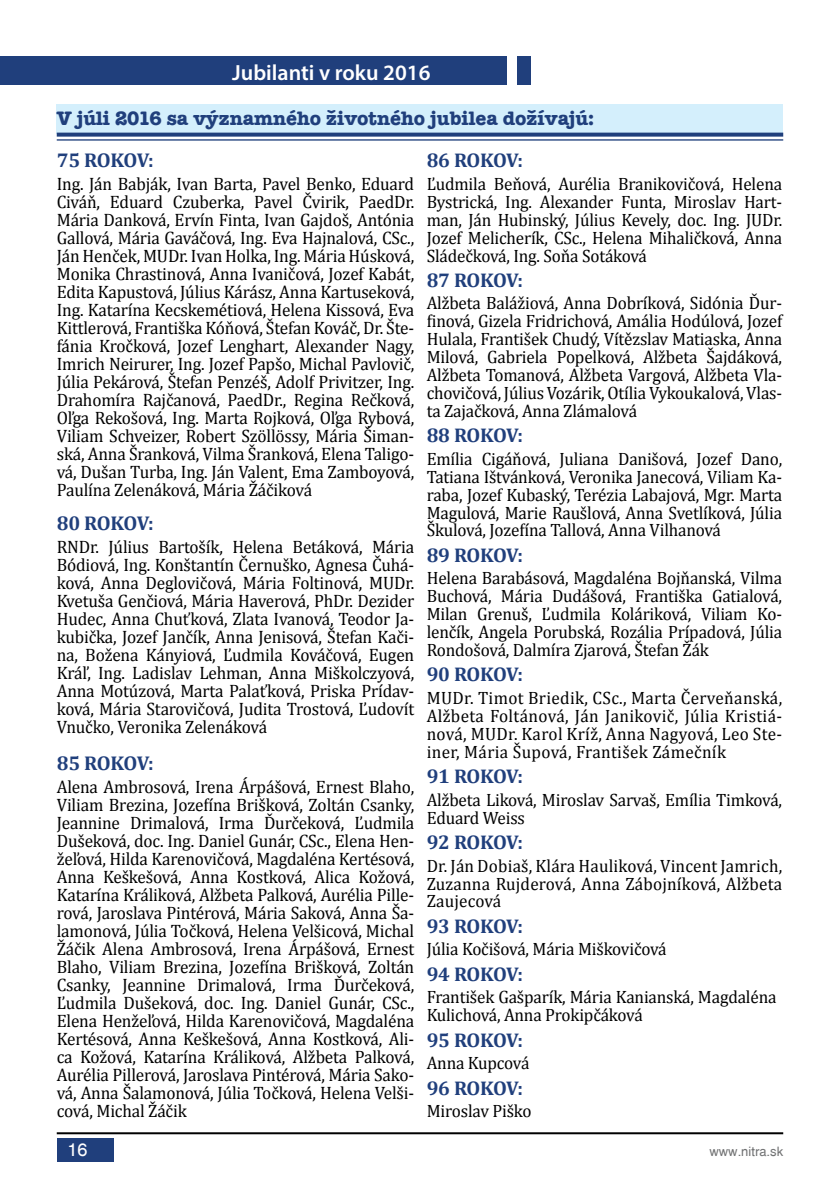
<style>
.page{position:relative;width:840px;height:1191px;background:#fff}
.page>*{position:absolute;margin:0;border:0;box-sizing:border-box;transform-origin:0 0}
.t1{font:600 22px "Myriad Pro";color:#fff}
.t2{font:700 20px "American Typ Itc D";color:#203f7c}
.t3{font:700 20px "Cambria";letter-spacing:-.035em;color:#203f7c}
.t4{font:700 19.8px "Cambria";letter-spacing:-.035em;color:#203f7c}
.t5{font:18px/18px "Cambria";letter-spacing:-.01em;color:#000;text-align:justify;scale:.96 1}
.t6{font:18px "Switzerland";color:#fff}
.t7{font:17.8px/17.8px "Cambria";letter-spacing:-.01em;color:#000;text-align:justify;scale:.96 1}
.t8{font:13px "Switzerland";color:#707172}
</style>
<div class="page">
<hr style="left:57px;top:1132px;width:725px;height:2px;background:#000">
<div style="left:57px;top:1138px;width:56px;height:23px;background:#203f7c"></div>
<div style="left:57px;top:104px;width:725px;height:29px;background:#d4effc"></div>
<div style="left:0;top:57px;width:506px;height:28px;background:#203f7c"></div>
<div style="left:516px;top:57px;width:14px;height:28px;background:#203f7c"></div>
<svg style="left:57px;top:133px;width:725px;height:4px;fill:#203f7c"></svg>
<hr style="left:57px;top:139px;width:725px;height:2px;background:#203f7c">
<p class="t1" style="left:232px;top:58px;width:200px">Jubilanti v roku 2016</p>
<p class="t2" style="left:57px;top:106px;width:538px">V júli 2016 sa významného životného jubilea dožívajú:</p>
<p class="t3" style="left:57px;top:146px;width:98px">75 ROKOV:</p>
<p class="t5" style="left:57px;top:175px;width:374px">Ing. Ján Babják, Ivan Barta, Pavel Benko, Eduard Civáň, Eduard Czuberka, Pavel Čvirik, PaedDr.<br>Mária Danková, Ervín Finta, Ivan Gajdoš, Antónia Gallová, Mária Gaváčová, Ing. Eva Hajnalová, CSc., Ján Henček, MUDr. Ivan Holka, Ing. Mária Húsková, Monika Chrastinová, Anna Ivaničová, Jozef Kabát, Edita Kapustová, Július Kárász, Anna Kartuseková, Ing. Katarína Kecskemétiová, Helena Kissová, Eva Kittlerová, Františka Kóňová, Štefan Kováč, Dr. Šte&shy;fánia Kročková, Jozef Lenghart, Alexander Nagy, Imrich Neirurer, Ing. Jozef Papšo, Michal Pavlovič, Júlia Pekárová, Štefan Penzéš, Adolf Privitzer, Ing.<br>Drahomíra Rajčanová, PaedDr., Regina Rečková, Oľga Rekošová, Ing. Marta Rojková, Oľga Rybová, Viliam Schveizer, Robert Szöllössy, Mária Šiman&shy;ská, Anna Šranková, Vilma Šranková, Elena Taligo&shy;vá, Dušan Turba, Ing. Ján Valent, Ema Zamboyová, Paulína Zelenáková, Mária Žáčiková</p>
<p class="t3" style="left:57px;top:509px;width:98px">80 ROKOV:</p>
<p class="t5" style="left:57px;top:537px;width:374px">RNDr. Július Bartošík, Helena Betáková, Mária Bódiová, Ing. Konštantín Černuško, Agnesa Čuhá&shy;ková, Anna Deglovičová, Mária Foltinová, MUDr.<br>Kvetuša Genčiová, Mária Haverová, PhDr. Dezider Hudec, Anna Chuťková, Zlata Ivanová, Teodor Ja&shy;kubička, Jozef Jančík, Anna Jenisová, Štefan Kači&shy;na, Božena Kányiová, Ľudmila Kováčová, Eugen Kráľ, Ing. Ladislav Lehman, Anna Miškolczyová, Anna Motúzová, Marta Palaťková, Priska Prídav&shy;ková, Mária Starovičová, Judita Trostová, Ľudovít Vnučko, Veronika Zelenáková</p>
<p class="t3" style="left:57px;top:749px;width:98px">85 ROKOV:</p>
<p class="t5" style="left:57px;top:778px;width:374px">Alena Ambrosová, Irena Árpášová, Ernest Blaho, Viliam Brezina, Jozefína Brišková, Zoltán Csanky, Jeannine Drimalová, Irma Ďurčeková, Ľudmila Dušeková, doc. Ing. Daniel Gunár, CSc., Elena Hen&shy;žeľová, Hilda Karenovičová, Magdaléna Kertésová, Anna Keškešová, Anna Kostková, Alica Kožová, Katarína Králiková, Alžbeta Palková, Aurélia Pille&shy;rová, Jaroslava Pintérová, Mária Saková, Anna Ša&shy;lamonová, Júlia Točková, Helena Velšicová, Michal Žáčik Alena Ambrosová, Irena Árpášová, Ernest Blaho, Viliam Brezina, Jozefína Brišková, Zoltán Csanky, Jeannine Drimalová, Irma Ďurčeková, Ľudmila Dušeková, doc. Ing. Daniel Gunár, CSc., Elena Henžeľová, Hilda Karenovičová, Magdaléna Kertésová, Anna Keškešová, Anna Kostková, Ali&shy;ca Kožová, Katarína Králiková, Alžbeta Palková, Aurélia Pillerová, Jaroslava Pintérová, Mária Sako&shy;vá, Anna Šalamonová, Júlia Točková, Helena Velši&shy;cová, Michal Žáčik</p>
<p class="t4" style="left:426px;top:147px;width:98px">86 ROKOV:</p>
<p class="t7" style="left:426px;top:175px;width:371px">Ľudmila Beňová, Aurélia Branikovičová, Helena Bystrická, Ing. Alexander Funta, Miroslav Hart&shy;man, Ján Hubinský, Július Kevely, doc. Ing. JUDr.<br>Jozef Melicherík, CSc., Helena Mihaličková, Anna Sládečková, Ing. Soňa Sotáková</p>
<p class="t4" style="left:426px;top:266px;width:98px">87 ROKOV:</p>
<p class="t7" style="left:426px;top:294px;width:371px">Alžbeta Balážiová, Anna Dobríková, Sidónia Ďur&shy;finová, Gizela Fridrichová, Amália Hodúlová, Jozef Hulala, František Chudý, Vítězslav Matiaska, Anna Milová, Gabriela Popelková, Alžbeta Šajdáková, Alžbeta Tomanová, Alžbeta Vargová, Alžbeta Vla&shy;chovičová, Július Vozárik, Otília Vykoukalová, Vlas&shy;ta Zajačková, Anna Zlámalová</p>
<p class="t4" style="left:426px;top:421px;width:98px">88 ROKOV:</p>
<p class="t7" style="left:426px;top:450px;width:371px">Emília Cigáňová, Juliana Danišová, Jozef Dano, Tatiana Ištvánková, Veronika Janecová, Viliam Ka&shy;raba, Jozef Kubaský, Terézia Labajová, Mgr. Marta Magulová, Marie Raušlová, Anna Svetlíková, Júlia Škulová, Jozefína Tallová, Anna Vilhanová</p>
<p class="t4" style="left:426px;top:541px;width:98px">89 ROKOV:</p>
<p class="t7" style="left:426px;top:569px;width:371px">Helena Barabásová, Magdaléna Bojňanská, Vilma Buchová, Mária Dudášová, Františka Gatialová, Milan Grenuš, Ľudmila Koláriková, Viliam Ko&shy;lenčík, Angela Porubská, Rozália Prípadová, Júlia Rondošová, Dalmíra Zjarová, Štefan Žák</p>
<p class="t4" style="left:426px;top:661px;width:98px">90 ROKOV:</p>
<p class="t7" style="left:426px;top:689px;width:371px">MUDr. Timot Briedik, CSc., Marta Červeňanská, Alžbeta Foltánová, Ján Janikovič, Júlia Kristiá&shy;nová, MUDr. Karol Kríž, Anna Nagyová, Leo Ste&shy;iner, Mária Šupová, František Zámečník</p>
<p class="t4" style="left:426px;top:762px;width:98px">91 ROKOV:</p>
<p class="t7" style="left:426px;top:790px;width:371px">Alžbeta Liková, Miroslav Sarvaš, Emília Timková,<br>Eduard Weiss</p>
<p class="t4" style="left:426px;top:828px;width:98px">92 ROKOV:</p>
<p class="t7" style="left:426px;top:856px;width:371px">Dr. Ján Dobiaš, Klára Hauliková, Vincent Jamrich, Zuzanna Rujderová, Anna Zábojníková, Alžbeta Zaujecová</p>
<p class="t4" style="left:426px;top:912px;width:98px">93 ROKOV:</p>
<p class="t7" style="left:426px;top:940px;width:251px">Júlia Kočišová, Mária Miškovičová</p>
<p class="t4" style="left:426px;top:960px;width:98px">94 ROKOV:</p>
<p class="t7" style="left:426px;top:988px;width:365px">František Gašparík, Mária Kanianská, Magdaléna<br>Kulichová, Anna Prokipčáková</p>
<p class="t4" style="left:426px;top:1026px;width:98px">95 ROKOV:</p>
<p class="t7" style="left:426px;top:1054px;width:108px">Anna Kupcová</p>
<p class="t4" style="left:426px;top:1074px;width:98px">96 ROKOV:</p>
<p class="t7" style="left:426px;top:1102px;width:111px">Miroslav Piško</p>
<p class="t6" style="left:67px;top:1139px;width:22px">16</p>
<p class="t8" style="left:709px;top:1143px;width:75px">www.nitra.sk</p>
</div>
